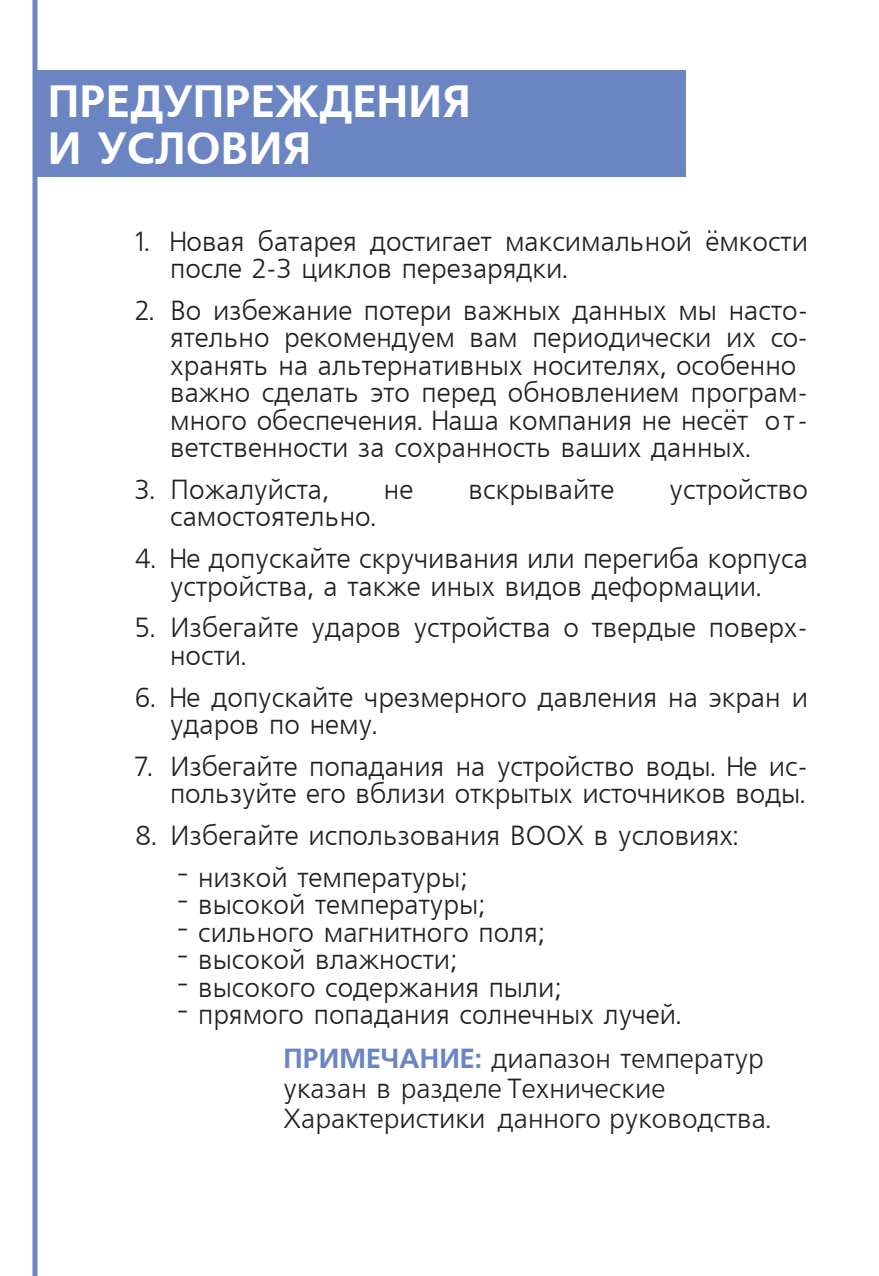
<style>
.page{position:relative;width:879px;height:1276px;background:#fff}
.page>*{position:absolute;margin:0;border:0;box-sizing:border-box;transform-origin:0 0}
.t1{font:45px/47.5px "Free Set Bold Cyrillic";color:#fff}
.t2{font:27.5px/27.5px "Free Set Cyrillic";color:#231f20}
.t3{font:27.5px/30px "Free Set";color:#231f20}
.s1{font-family:"Free Set Bold Cyrillic";color:#6b85c3}
</style>
<div class="page">
<div style="left:34px;top:70px;width:652px;height:106px;background:#6b85c3"></div>
<div style="left:32px;top:0;width:5px;height:1276px;background:#6b85c3"></div>
<h1 class="t1" style="left:48px;top:79px;width:424px">ПРЕДУПРЕЖДЕНИЯ<br>И УСЛОВИЯ</h1>
<p class="t2" style="left:170px;top:229px;width:639px;text-indent:-35px">1. Новая батарея достигает максимальной ёмкости после 2-3 циклов перезарядки.</p>
<p class="t2" style="left:170px;top:298px;width:639px;text-indent:-35px">2. Во избежание потери важных данных мы насто&shy;ятельно рекомендуем вам периодически их со&shy;хранять на альтернативных носителях, особенно важно сделать это перед обновлением програм&shy;много обеспечения. Наша компания не несёт о т - ветственности за сохранность ваших данных.</p>
<p class="t2" style="left:135px;top:477px;width:195px">3. Пожалуйста,</p>
<p class="t2" style="left:384px;top:477px;width:31px">не</p>
<p class="t2" style="left:468px;top:477px;width:147px">вскрывайте</p>
<p class="t2" style="left:669px;top:477px;width:140px">устройство</p>
<p class="t2" style="left:170px;top:504px;width:207px">самостоятельно.</p>
<p class="t2" style="left:135px;top:546px;width:675px;text-align:center">4. Не допускайте скручивания или перегиба корпуса устройства, а также иных видов деформации.</p>
<p class="t2" style="left:170px;top:615px;width:639px;text-indent:-35px">5. Избегайте ударов устройства о твердые поверх&shy;ности.</p>
<p class="t2" style="left:170px;top:684px;width:639px;text-indent:-35px">6. Не допускайте чрезмерного давления на экран и ударов по нему.</p>
<p class="t2" style="left:135px;top:754px;width:675px;text-align:right">7. Избегайте попадания на устройство воды. Не ис&shy;пользуйте его вблизи открытых источников воды.</p>
<p class="t2" style="left:135px;top:823px;width:605px">8. Избегайте использования BOOX в условиях:</p>
<p class="t2" style="left:177px;top:864px;width:291px">— низкой температуры;</p>
<p class="t2" style="left:177px;top:892px;width:309px">— высокой температуры;</p>
<p class="t2" style="left:177px;top:919px;width:369px">— сильного магнитного поля;</p>
<p class="t2" style="left:177px;top:947px;width:281px">— высокой влажности;</p>
<p class="t2" style="left:177px;top:974px;width:385px">— высокого содержания пыли;</p>
<p class="t2" style="left:177px;top:1002px;width:505px">— прямого попадания солнечных лучей.</p>
<p class="t3" style="left:283px;top:1045px;width:489px"><span class="s1">ПРИМЕЧАНИЕ:</span> диапазон температур указан в разделе Технические<br>Характеристики данного руководства.</p>
</div>
